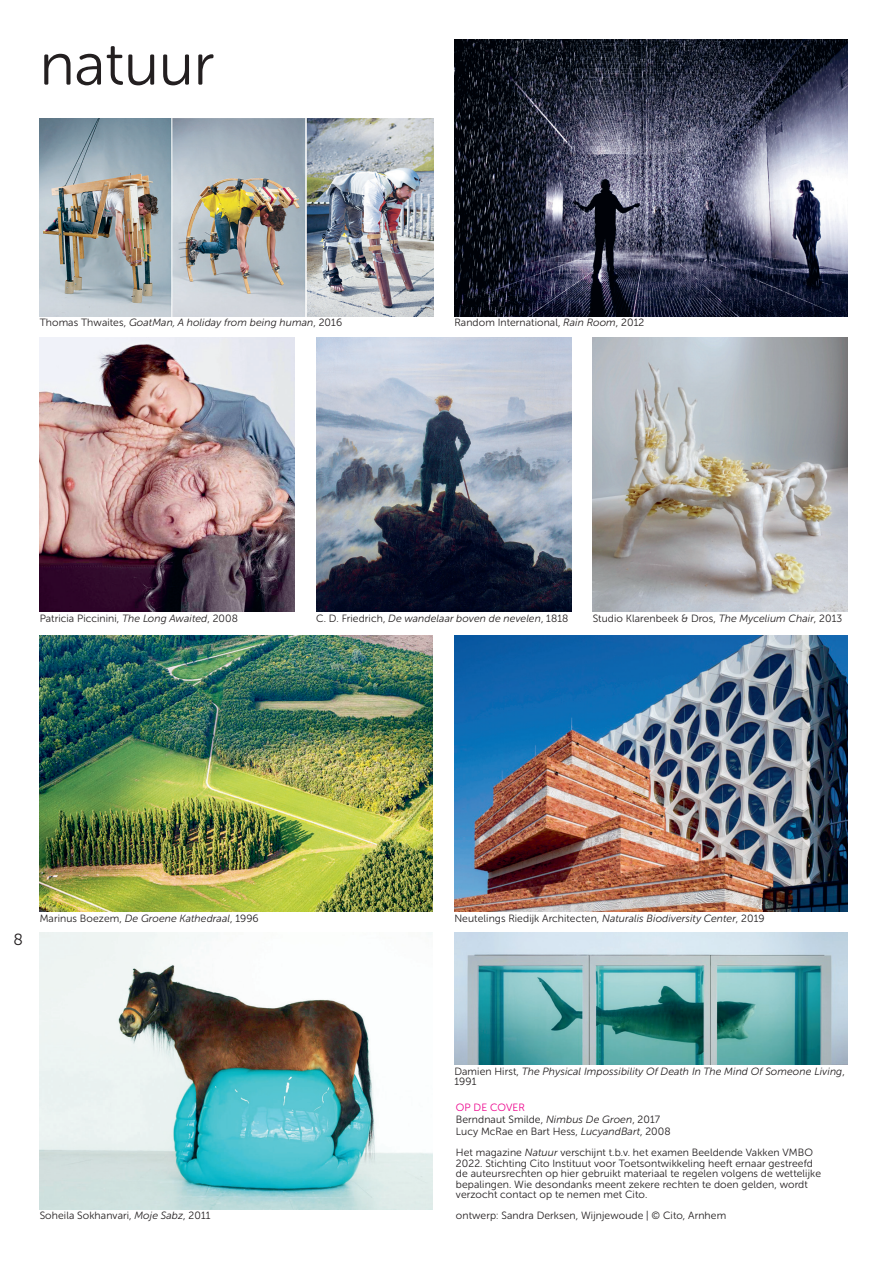
<style>
.page{position:relative;width:890px;height:1261px;background:#fff}
.page>*{position:absolute;margin:0;border:0;box-sizing:border-box;transform-origin:0 0}
.t1{font:60px "Museo Sans Rounded 300";color:#231f20}
.t2{font:16.05px "Museo Sans Rounded 300";color:#231f20}
.t3{font:10.5px/10.5px "Museo Sans Rounded 300";letter-spacing:.01em;color:#231f20}
.t4{font:italic 10.5px/10.5px "Museo Sans Rounded 300";letter-spacing:.01em;color:#231f20}
.s1{font-style:normal}
.s2{font-style:italic}
.s3{color:#ed028c}
</style>
<div class="page">
<img style="left:40px;top:635px;width:393px;height:276px">
<img style="left:40px;top:337px;width:255px;height:275px">
<img style="left:454px;top:933px;width:394px;height:132px">
<img style="left:454px;top:635px;width:394px;height:276px">
<img style="left:316px;top:337px;width:255px;height:275px">
<img style="left:454px;top:40px;width:394px;height:276px">
<img style="left:40px;top:118px;width:393px;height:198px">
<img style="left:592px;top:337px;width:255px;height:274px">
<img style="left:40px;top:933px;width:393px;height:276px">
<h1 class="t1" style="left:40px;top:32px;width:176px">natuur</h1>
<p class="t4" style="left:40px;top:317px;width:304px"><span class="s1">Thomas Thwaites,</span> GoatMan, A holiday from being human<span class="s1">, 2016</span></p>
<p class="t3" style="left:454px;top:317px;width:191px">Random International, <span class="s2">Rain Room</span>, 2012</p>
<p class="t3" style="left:40px;top:613px;width:200px">Patricia Piccinini, <span class="s2">The Long Awaited</span>, 2008</p>
<p class="t4" style="left:316px;top:613px;width:254px"><span class="s1">C. D. Friedrich,</span> De wandelaar boven de nevelen<span class="s1">, 1818</span></p>
<p class="t3" style="left:592px;top:613px;width:251px">Studio Klarenbeek &amp; Dros, <span class="s2">The Mycelium Chair</span>, 2013</p>
<h2 class="t2" style="left:14px;top:930px;width:11px">8</h2>
<p class="t3" style="left:40px;top:913px;width:220px">Marinus Boezem, <span class="s2">De Groene Kathedraal</span>, 1996</p>
<p class="t3" style="left:454px;top:913px;width:312px">Neutelings Riedijk Architecten, <span class="s2">Naturalis Biodiversity Center</span>, 2019</p>
<p class="t3" style="left:40px;top:1210px;width:172px">Soheila Sokhanvari, <span class="s2">Moje Sabz</span>, 2011</p>
<p class="t4" style="left:454px;top:1066px;width:392px"><span class="s1">Damien Hirst,</span> The Physical Impossibility Of Death In The Mind Of Someone Living<span class="s1">,<br>1991</span></p>
<p class="t3" style="left:456px;top:1101px;width:216px;line-height:12px"><span class="s3">OP DE COVER<br></span>Berndnaut Smilde, <span class="s2">Nimbus De Groen</span>, 2017<br>Lucy McRae en Bart Hess, <span class="s2">LucyandBart</span>, 2008</p>
<p class="t3" style="left:456px;top:1147px;width:366px">Het magazine <span class="s2">Natuur</span> verschijnt t.b.v. het examen Beeldende Vakken VMBO 2022. Stichting Cito Instituut voor Toetsontwikkeling heeft ernaar gestreefd de auteursrechten op hier gebruikt materiaal te regelen volgens de wettelijke bepalingen. Wie desondanks meent zekere rechten te doen gelden, wordt verzocht contact op te nemen met Cito.</p>
<p class="t3" style="left:456px;top:1210px;width:272px">ontwerp: Sandra Derksen, Wijnjewoude | © Cito, Arnhem</p>
</div>
